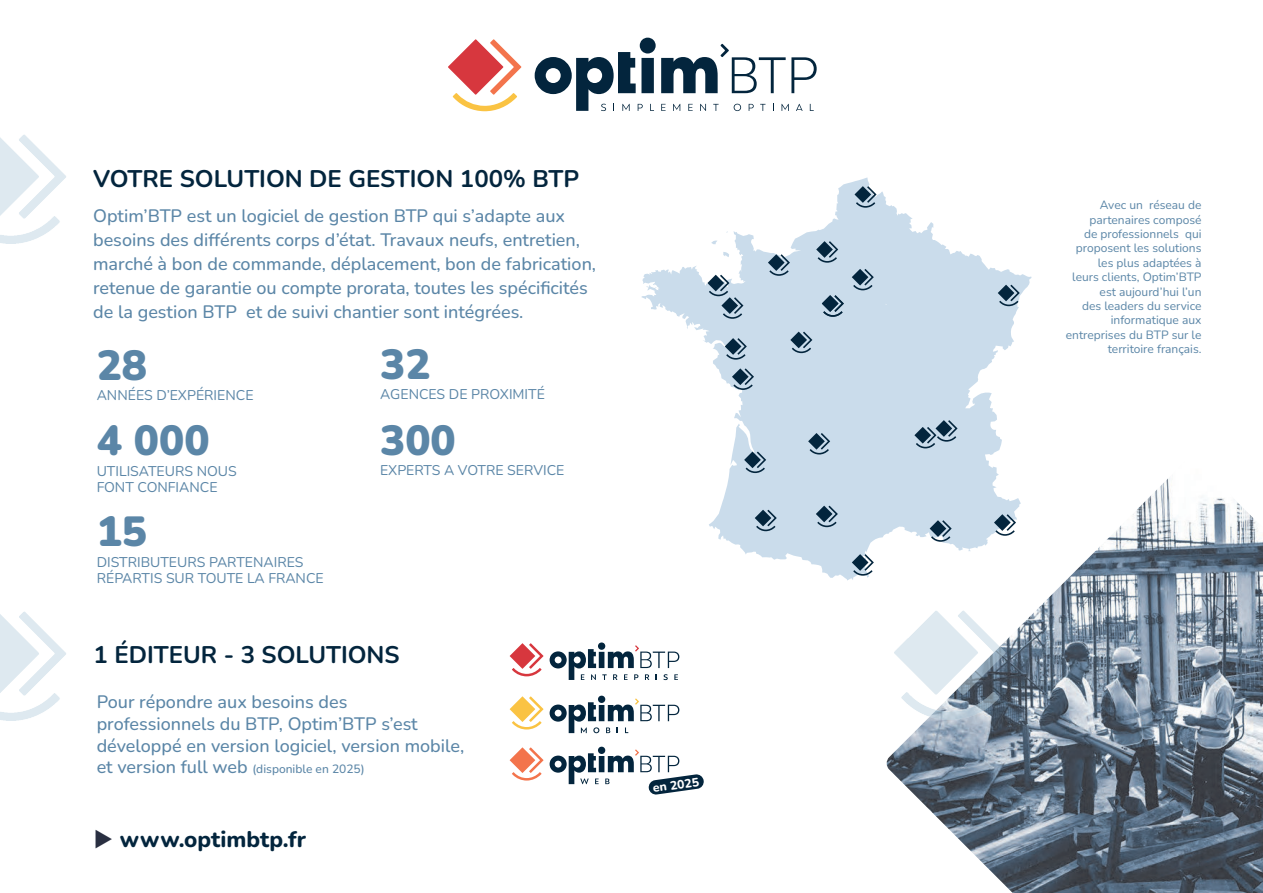
<style>
.page{position:relative;width:1263px;height:893px;background:#fff}
.page>*{position:absolute;margin:0;border:0;box-sizing:border-box;transform-origin:0 0}
.t1{font:900 42px "Nunito";color:#5b86a7}
.t2{font:700 24px "Nunito";color:#03253d}
.t3{font:800 22.5px "Nunito";color:#03253d}
.t4{font:500 18px/24px "Nunito";color:#5b86a7}
.t5{font:14.1px/16.2px "Nunito";color:#5b86a7}
.t6{font:800 12.15px "Nunito";color:#fff}
.t7{font:12px/14.4px "Nunito";color:#5b86a7;text-align:right}
.t8{font:500 12px "Nunito";color:#5b86a7}
.s1{font-size:18px}
.s2{color:#292f41}
</style>
<div class="page">
<svg style="left:641px;top:177px;width:390px;height:403px;fill:#cadceb"></svg>
<svg style="left:854px;top:186px;width:17px;height:17px"></svg>
<svg style="left:856px;top:186px;width:20px;height:22px"></svg>
<svg style="left:816px;top:241px;width:17px;height:17px"></svg>
<svg style="left:818px;top:241px;width:20px;height:22px"></svg>
<svg style="left:769px;top:254px;width:21px;height:22px"></svg>
<svg style="left:853px;top:269px;width:21px;height:21px"></svg>
<svg style="left:707px;top:275px;width:17px;height:16px"></svg>
<svg style="left:709px;top:275px;width:34px;height:44px"></svg>
<svg style="left:823px;top:295px;width:21px;height:22px"></svg>
<svg style="left:790px;top:332px;width:17px;height:16px"></svg>
<svg style="left:792px;top:332px;width:20px;height:21px"></svg>
<svg style="left:726px;top:338px;width:21px;height:22px"></svg>
<svg style="left:733px;top:368px;width:21px;height:22px"></svg>
<svg style="left:808px;top:433px;width:17px;height:17px"></svg>
<svg style="left:810px;top:433px;width:20px;height:22px"></svg>
<svg style="left:744px;top:452px;width:17px;height:16px"></svg>
<svg style="left:746px;top:452px;width:20px;height:21px"></svg>
<svg style="left:756px;top:510px;width:21px;height:21px"></svg>
<svg style="left:817px;top:506px;width:21px;height:21px"></svg>
<svg style="left:914px;top:427px;width:17px;height:16px"></svg>
<svg style="left:916px;top:420px;width:41px;height:28px"></svg>
<svg style="left:999px;top:285px;width:21px;height:21px"></svg>
<svg style="left:853px;top:554px;width:21px;height:22px"></svg>
<img style="left:886px;top:459px;width:377px;height:434px">
<img style="left:894px;top:609px;width:112px;height:110px">
<img style="left:0;top:135px;width:66px;height:109px">
<img style="left:0;top:611px;width:66px;height:109px">
<svg style="left:448px;top:39px;width:55px;height:56px"></svg>
<svg style="left:453px;top:39px;width:68px;height:72px"></svg>
<svg style="left:535px;top:38px;width:282px;height:73px"></svg>
<svg style="left:512px;top:643px;width:31px;height:33px"></svg>
<svg style="left:550px;top:642px;width:129px;height:38px"></svg>
<svg style="left:512px;top:696px;width:31px;height:34px"></svg>
<svg style="left:550px;top:696px;width:129px;height:37px"></svg>
<svg style="left:512px;top:747px;width:31px;height:34px"></svg>
<svg style="left:550px;top:747px;width:154px;height:48px"></svg>
<h2 class="t2" style="left:93px;top:164px;width:487px">VOTRE SOLUTION DE GESTION 100% BTP</h2>
<p class="t4" style="left:93px;top:204px;width:504px">Optim’BTP est un logiciel de gestion BTP qui s’adapte aux besoins des différents corps d’état. Travaux neufs, entretien, marché à bon de commande, déplacement, bon de fabrication, retenue de garantie ou compte prorata, toutes les spécificités de la gestion BTP et de suivi chantier sont intégrées.</p>
<h1 class="t1" style="left:97px;top:349px;width:52px">28</h1>
<p class="t5" style="left:97px;top:387px;width:158px">ANNÉES D’EXPÉRIENCE</p>
<h1 class="t1" style="left:97px;top:425px;width:114px">4 000</h1>
<p class="t5" style="left:97px;top:462px;width:142px">UTILISATEURS NOUS<br>FONT CONFIANCE</p>
<h1 class="t1" style="left:97px;top:516px;width:52px">15</h1>
<p class="t5" style="left:97px;top:554px;width:228px">DISTRIBUTEURS PARTENAIRES<br>RÉPARTIS SUR TOUTE LA FRANCE</p>
<h1 class="t1" style="left:380px;top:349px;width:52px">32</h1>
<p class="t5" style="left:380px;top:385px;width:166px">AGENCES DE PROXIMITÉ</p>
<h1 class="t1" style="left:380px;top:424px;width:77px">300</h1>
<p class="t5" style="left:380px;top:462px;width:186px">EXPERTS A VOTRE SERVICE</p>
<h2 class="t2" style="left:94px;top:641px;width:308px">1 ÉDITEUR - 3 SOLUTIONS</h2>
<p class="t4" style="left:97px;top:692px;width:369px;line-height:21.6px">Pour répondre aux besoins des professionnels du BTP, Optim’BTP s’est développé en version logiciel, version mobile,</p>
<p class="t8" style="left:97px;top:764px;width:269px"><span class="s1">et version full web</span> (disponible en 2025)</p>
<p class="t3" style="left:94px;top:831px;width:214px"><span class="s2">◆</span> www.optimbtp.fr</p>
<p class="t6" style="left:652px;top:783px;width:48px;rotate:-8deg">en 2025</p>
<p class="t7" style="left:1066px;top:198px;width:137px">Avec un réseau de partenaires composé<br>de professionnels qui proposent les solutions les plus adaptées à<br>leurs clients, Optim’BTP est aujourd’hui l’un<br>des leaders du service informatique aux entreprises du BTP sur le territoire français.</p>
</div>
